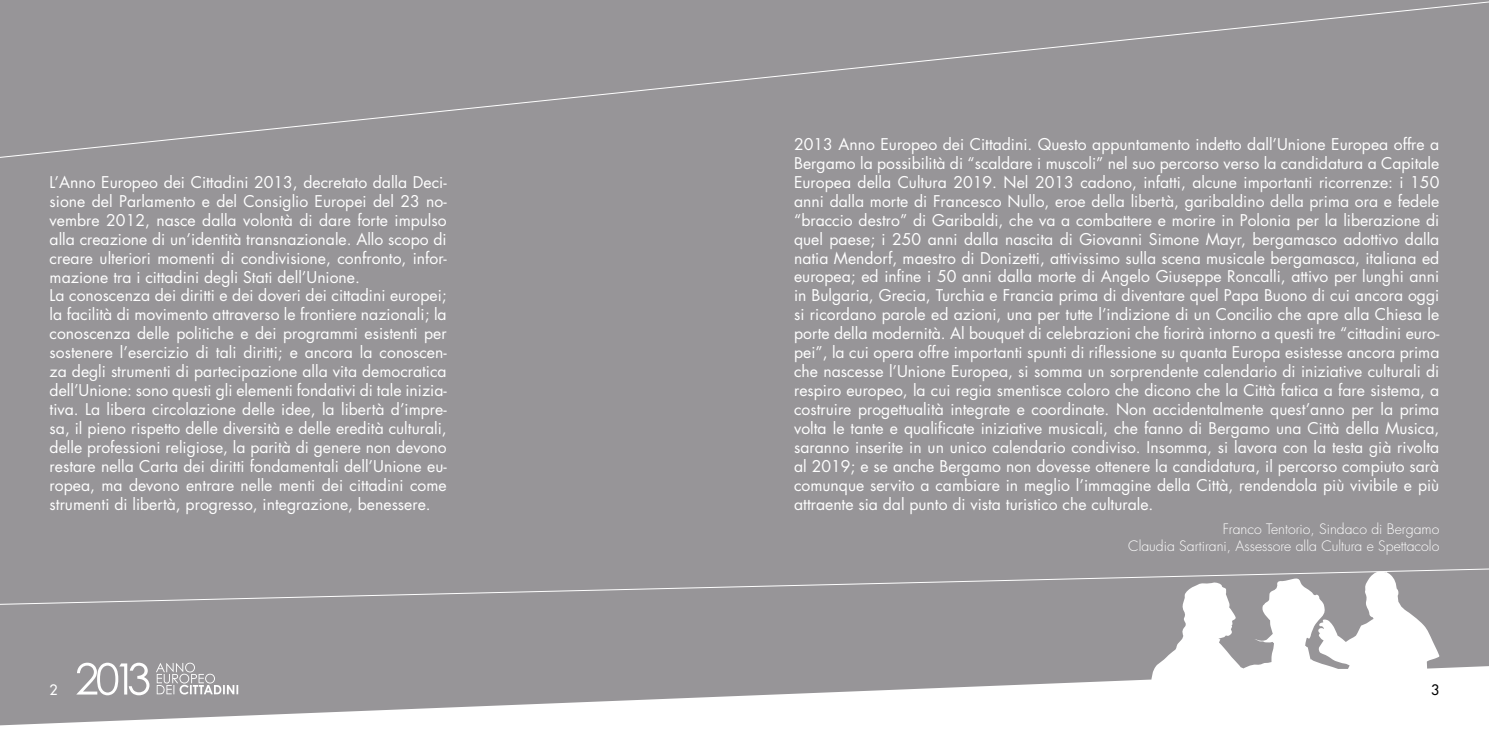
<style>
.page{position:relative;width:1489px;height:745px;background:#fff}
.page>*{position:absolute;margin:0;border:0;box-sizing:border-box;transform-origin:0 0}
.t1{font:15.75px/18.9px "Futura Std";color:#fff;text-align:justify}
.t2{font:300 14px/16.8px "Futura Std";color:#fff;text-align:right}
.t3{font:500 14px "Futura Std";color:#fff}
.t4{font:500 14px "Futura Std";color:#000}
</style>
<div class="page">
<div style="left:0;top:0;width:1488px;height:744px;background:#979598"></div>
<svg style="left:1157px;top:605px;width:282px;height:60px"></svg>
<svg style="left:0;top:665px;width:1488px;height:79px;fill:#fff"></svg>
<svg style="left:76px;top:662px;width:73px;height:32px"></svg>
<svg style="left:156px;top:662px;width:82px;height:32px"></svg>
<svg style="left:0;top:1px;width:1488px;height:157px"></svg>
<svg style="left:0;top:568px;width:1488px;height:37px"></svg>
<p class="t1" style="left:50px;top:173px;width:398px;text-align:left">L’Anno Europeo dei Cittadini 2013, decretato dalla Deci&shy;sione del Parlamento e del Consiglio Europei del 23 no&shy;vembre 2012, nasce dalla volontà di dare forte impulso alla creazione di un’identità transnazionale. Allo scopo di creare ulteriori momenti di condivisione, confronto, infor&shy;mazione tra i cittadini degli Stati dell’Unione.<br>La conoscenza dei diritti e dei doveri dei cittadini europei; la facilità di movimento attraverso le frontiere nazionali; la conoscenza delle politiche e dei programmi esistenti per sostenere l’esercizio di tali diritti; e ancora la conoscen&shy;za degli strumenti di partecipazione alla vita democratica dell’Unione: sono questi gli elementi fondativi di tale inizia&shy;tiva. La libera circolazione delle idee, la libertà d’impre&shy;sa, il pieno rispetto delle diversità e delle eredità culturali, delle professioni religiose, la parità di genere non devono restare nella Carta dei diritti fondamentali dell’Unione eu&shy;ropea, ma devono entrare nelle menti dei cittadini come strumenti di libertà, progresso, integrazione, benessere.</p>
<p class="t1" style="left:794px;top:135px;width:646px">2013 Anno Europeo dei Cittadini. Questo appuntamento indetto dall’Unione Europea offre a Bergamo la possibilità di “scaldare i muscoli” nel suo percorso verso la candidatura a Capitale Europea della Cultura 2019. Nel 2013 cadono, infatti, alcune importanti ricorrenze: i 150 anni dalla morte di Francesco Nullo, eroe della libertà, garibaldino della prima ora e fedele “braccio destro” di Garibaldi, che va a combattere e morire in Polonia per la liberazione di quel paese; i 250 anni dalla nascita di Giovanni Simone Mayr, bergamasco adottivo dalla natia Mendorf, maestro di Donizetti, attivissimo sulla scena musicale bergamasca, italiana ed europea; ed infine i 50 anni dalla morte di Angelo Giuseppe Roncalli, attivo per lunghi anni in Bulgaria, Grecia, Turchia e Francia prima di diventare quel Papa Buono di cui ancora oggi si ricordano parole ed azioni, una per tutte l’indizione di un Concilio che apre alla Chiesa le porte della modernità. Al bouquet di celebrazioni che fiorirà intorno a questi tre “cittadini euro&shy;pei”, la cui opera offre importanti spunti di riflessione su quanta Europa esistesse ancora prima che nascesse l’Unione Europea, si somma un sorprendente calendario di iniziative culturali di respiro europeo, la cui regia smentisce coloro che dicono che la Città fatica a fare sistema, a costruire progettualità integrate e coordinate. Non accidentalmente quest’anno per la prima volta le tante e qualificate iniziative musicali, che fanno di Bergamo una Città della Musica, saranno inserite in un unico calendario condiviso. Insomma, si lavora con la testa già rivolta al 2019; e se anche Bergamo non dovesse ottenere la candidatura, il percorso compiuto sarà comunque servito a cambiare in meglio l’immagine della Città, rendendola più vivibile e più attraente sia dal punto di vista turistico che culturale.</p>
<p class="t2" style="left:1128px;top:520px;width:312px">Franco Tentorio, Sindaco di Bergamo<br>Claudia Sartirani, Assessore alla Cultura e Spettacolo</p>
<p class="t3" style="left:50px;top:681px;width:10px">2</p>
<p class="t4" style="left:1430px;top:681px;width:10px">3</p>
</div>
